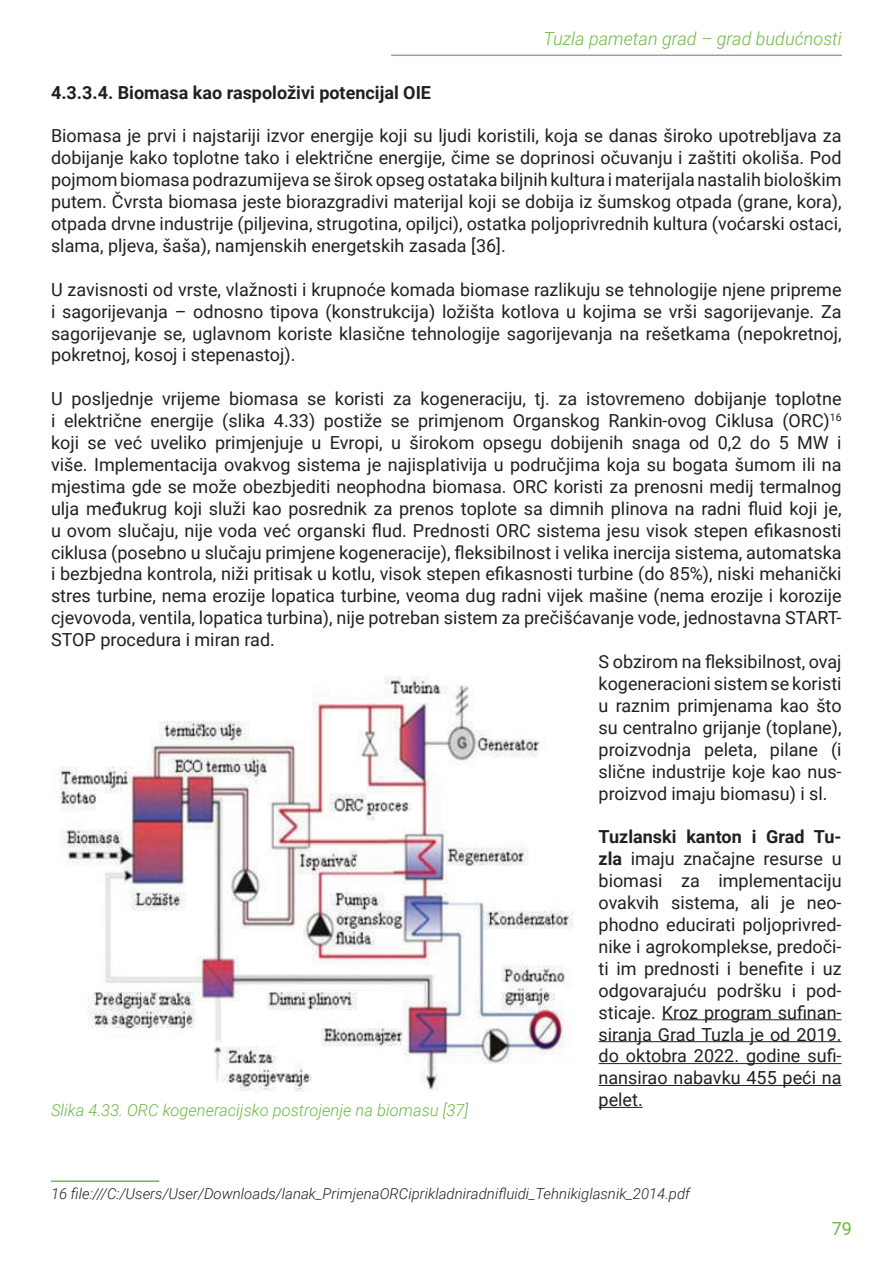
<style>
.page{position:relative;width:893px;height:1263px;background:#fff}
.page>*{position:absolute;margin:0;border:0;box-sizing:border-box;transform-origin:0 0}
.t1{font:18px/21.9px "Roboto";color:#231f20;text-align:justify}
.t2{font:700 18px "Roboto";color:#231f20}
.t3{font:italic 300 18px "Roboto";color:#6db944}
.t4{font:18px "Roboto";color:#6db944}
.t5{font:italic 300 16.5px "Roboto";color:#6db944}
.t6{font:italic 300 15px "Roboto";color:#231f20}
.s1{font-weight:700}
</style>
<div class="page">
<hr style="left:391px;top:55px;width:451px;height:1px;background:#9d9fa2">
<hr style="left:662px;top:1019px;width:180px;height:1px;background:#231f20">
<hr style="left:599px;top:1041px;width:243px;height:1px;background:#231f20">
<hr style="left:599px;top:1063px;width:243px;height:1px;background:#231f20">
<hr style="left:599px;top:1085px;width:243px;height:1px;background:#231f20">
<hr style="left:599px;top:1107px;width:44px;height:1px;background:#231f20">
<hr style="left:51px;top:1180px;width:108px;height:2px;background:#6db944">
<img style="left:60px;top:676px;width:513px;height:416px">
<p class="t3" style="left:543px;top:26px;width:300px">Tuzla pametan grad – grad budućnosti</p>
<p class="t2" style="left:51px;top:80px;width:382px">4.3.3.4. Biomasa kao raspoloživi potencijal OIE</p>
<p class="t1" style="left:51px;top:124px;width:792px">Biomasa je prvi i najstariji izvor energije koji su ljudi koristili, koja se danas široko upotrebljava za dobijanje kako toplotne tako i električne energije, čime se doprinosi očuvanju i zaštiti okoliša. Pod pojmom biomasa podrazumijeva se širok opseg ostataka biljnih kultura i materijala nastalih biološkim putem. Čvrsta biomasa jeste biorazgradivi materijal koji se dobija iz šumskog otpada (grane, kora), otpada drvne industrije (piljevina, strugotina, opiljci), ostatka poljoprivrednih kultura (voćarski ostaci, slama, pljeva, šaša), namjenskih energetskih zasada [36].</p>
<p class="t1" style="left:51px;top:278px;width:792px">U zavisnosti od vrste, vlažnosti i krupnoće komada biomase razlikuju se tehnologije njene pripreme i sagorijevanja – odnosno tipova (konstrukcija) ložišta kotlova u kojima se vrši sagorijevanje. Za sagorijevanje se, uglavnom koriste klasične tehnologije sagorijevanja na rešetkama (nepokretnoj, pokretnoj, kosoj i stepenastoj).</p>
<p class="t1" style="left:51px;top:387px;width:792px">U posljednje vrijeme biomasa se koristi za kogeneraciju, tj. za istovremeno dobijanje toplotne</p>
<p class="t1" style="left:51px;top:409px;width:792px">i električne energije (slika 4.33) postiže se primjenom Organskog Rankin-ovog Ciklusa (ORC)<sup>16</sup></p>
<p class="t1" style="left:51px;top:431px;width:792px">koji se već uveliko primjenjuje u Evropi, u širokom opsegu dobijenih snaga od 0,2 do 5 MW i</p>
<p class="t1" style="left:51px;top:453px;width:792px">više. Implementacija ovakvog sistema je najisplativija u područjima koja su bogata šumom ili na</p>
<p class="t1" style="left:51px;top:475px;width:792px">mjestima gde se može obezbjediti neophodna biomasa. ORC koristi za prenosni medij termalnog</p>
<p class="t1" style="left:51px;top:497px;width:792px">ulja međukrug koji služi kao posrednik za prenos toplote sa dimnih plinova na radni fluid koji je,</p>
<p class="t1" style="left:51px;top:519px;width:792px">u ovom slučaju, nije voda već organski flud. Prednosti ORC sistema jesu visok stepen efikasnosti</p>
<p class="t1" style="left:51px;top:540px;width:792px">ciklusa (posebno u slučaju primjene kogeneracije), fleksibilnost i velika inercija sistema, automatska</p>
<p class="t1" style="left:51px;top:562px;width:792px">i bezbjedna kontrola, niži pritisak u kotlu, visok stepen efikasnosti turbine (do 85%), niski mehanički</p>
<p class="t1" style="left:51px;top:584px;width:792px">stres turbine, nema erozije lopatica turbine, veoma dug radni vijek mašine (nema erozije i korozije</p>
<p class="t1" style="left:51px;top:606px;width:792px">cjevovoda, ventila, lopatica turbina), nije potreban sistem za prečišćavanje vode, jednostavna START-</p>
<p class="t1" style="left:51px;top:628px;width:225px">STOP procedura i miran rad.</p>
<p class="t1" style="left:599px;top:650px;width:245px">S obzirom na fleksibilnost, ovaj</p>
<p class="t1" style="left:599px;top:672px;width:245px">kogeneracioni sistem se koristi</p>
<p class="t1" style="left:599px;top:694px;width:244px">u raznim primjenama kao što</p>
<p class="t1" style="left:599px;top:716px;width:245px">su centralno grijanje (toplane),</p>
<p class="t1" style="left:599px;top:738px;width:245px">proizvodnja peleta, pilane (i</p>
<p class="t1" style="left:599px;top:760px;width:245px">slične industrije koje kao nus-</p>
<p class="t1" style="left:599px;top:781px;width:231px">proizvod imaju biomasu) i sl.</p>
<p class="t1" style="left:599px;top:825px;width:245px"><span class="s1">Tuzlanski kanton i Grad Tu&shy;zla</span> imaju značajne resurse u biomasi za implementaciju ovakvih sistema, ali je neo&shy;phodno educirati poljoprivred&shy;nike i agrokomplekse, predoči&shy;ti im prednosti i benefite i uz odgovarajuću podršku i pod&shy;sticaje. Kroz program sufinan&shy;siranja Grad Tuzla je od 2019. do oktobra 2022. godine sufi&shy;nansirao nabavku 455 peći na pelet.</p>
<p class="t5" style="left:51px;top:1098px;width:419px">Slika 4.33. ORC kogeneracijsko postrojenje na biomasu [37]</p>
<p class="t6" style="left:51px;top:1183px;width:641px">16 file:///C:/Users/User/Downloads/lanak_PrimjenaORCiprikladniradnifluidi_Tehnikiglasnik_2014.pdf</p>
<p class="t4" style="left:832px;top:1216px;width:22px">79</p>
</div>
